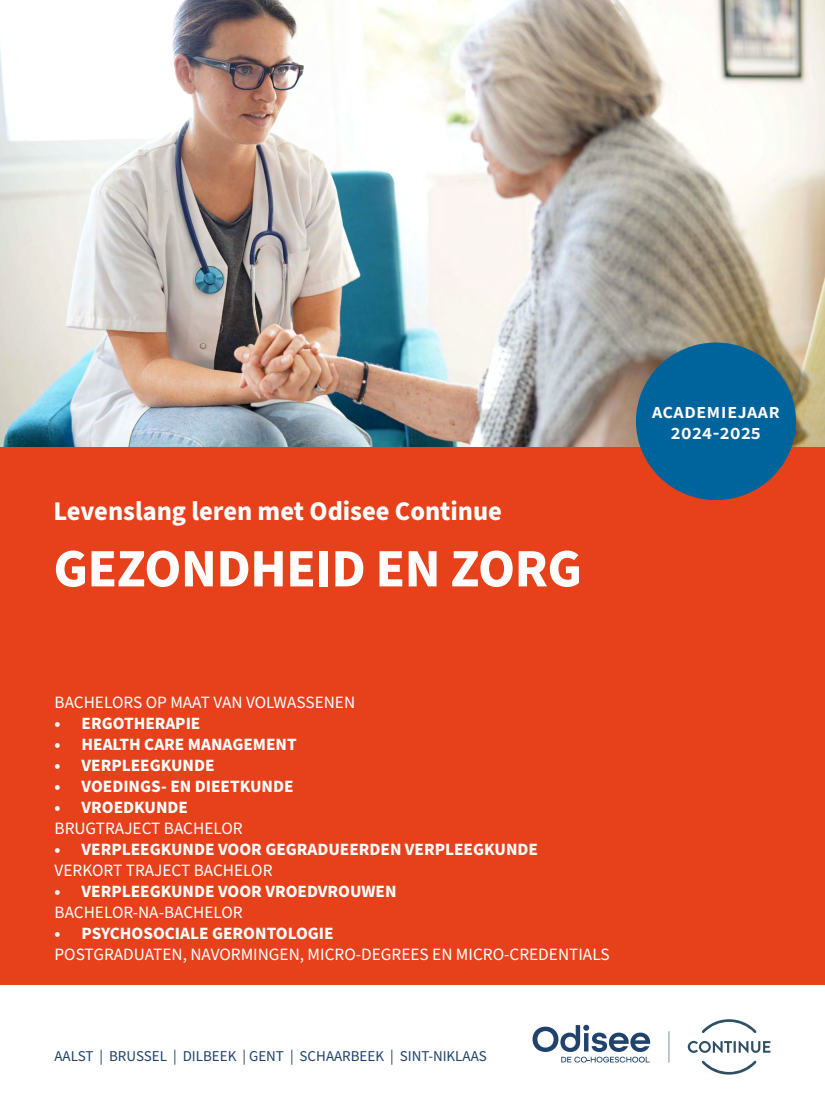
<style>
.page{position:relative;width:825px;height:1115px;background:#fff}
.page>*{position:absolute;margin:0;border:0;box-sizing:border-box;transform-origin:0 0}
.TITEL{font:700 54px "Source Sans Pro";letter-spacing:-.01em;color:#fff}
.opleidingen_2{font:700 27px "Source Sans Pro";color:#fff}
.t1{font:600 21px "Source Sans Pro";letter-spacing:.01em;color:#fff}
.t2{font:700 17.25px "Source Sans Pro";color:#fff}
.t3{font:17.25px "Source Sans Pro";color:#fff}
.t4{font:15px "Source Sans Pro";color:#21436b}
</style>
<div class="page">
<div style="left:0;top:304px;width:825px;height:680px;background:#e7411c"></div>
<img style="left:0;top:0;width:825px;height:446px">
<div style="left:636px;top:342px;width:160px;height:158px;background:#00649c;border-radius:50%"></div>
<svg style="left:669px;top:1031px;width:1px;height:31px"></svg>
<svg style="left:532px;top:1024px;width:118px;height:38px"></svg>
<svg style="left:688px;top:1041px;width:82px;height:11px"></svg>
<svg style="left:702px;top:1019px;width:54px;height:13px"></svg>
<svg style="left:702px;top:1060px;width:54px;height:14px"></svg>
<p class="opleidingen_2" style="left:53px;top:493px;width:450px">Levenslang leren met Odisee Continue</p>
<p class="TITEL" style="left:53px;top:531px;width:530px">GEZONDHEID EN ZORG</p>
<p class="t1" style="left:652px;top:396px;width:129px">academiejaar</p>
<p class="t1" style="left:671px;top:417px;width:92px">2024-2025</p>
<p class="t3" style="left:55px;top:690px;width:302px">BACHELORS OP MAAT VAN VOLWASSENEN</p>
<p class="t2" style="left:55px;top:711px;width:147px">• ERGOTHERAPIE</p>
<p class="t2" style="left:55px;top:732px;width:244px">• HEALTH CARE MANAGEMENT</p>
<p class="t2" style="left:55px;top:753px;width:162px">• VERPLEEGKUNDE</p>
<p class="t2" style="left:55px;top:774px;width:240px">• VOEDINGS- EN DIEETKUNDE</p>
<p class="t2" style="left:55px;top:795px;width:135px">• VROEDKUNDE</p>
<p class="t3" style="left:55px;top:816px;width:190px">BRUGTRAJECT BACHELOR</p>
<p class="t2" style="left:55px;top:837px;width:485px">• VERPLEEGKUNDE VOOR GEGRADUEERDEN VERPLEEGKUNDE</p>
<p class="t3" style="left:55px;top:858px;width:219px">VERKORT TRAJECT BACHELOR</p>
<p class="t2" style="left:55px;top:879px;width:344px">• VERPLEEGKUNDE VOOR VROEDVROUWEN</p>
<p class="t3" style="left:55px;top:900px;width:190px">BACHELOR-NA-BACHELOR</p>
<p class="t2" style="left:55px;top:921px;width:281px">• PSYCHOSOCIALE GERONTOLOGIE</p>
<p class="t3" style="left:55px;top:942px;width:556px">POSTGRADUATEN, NAVORMINGEN, MICRO-DEGREES EN MICRO-CREDENTIALS</p>
<p class="t4" style="left:55px;top:1045px;width:434px">AALST | BRUSSEL | DILBEEK | GENT | SCHAARBEEK | SINT-NIKLAAS</p>
</div>
